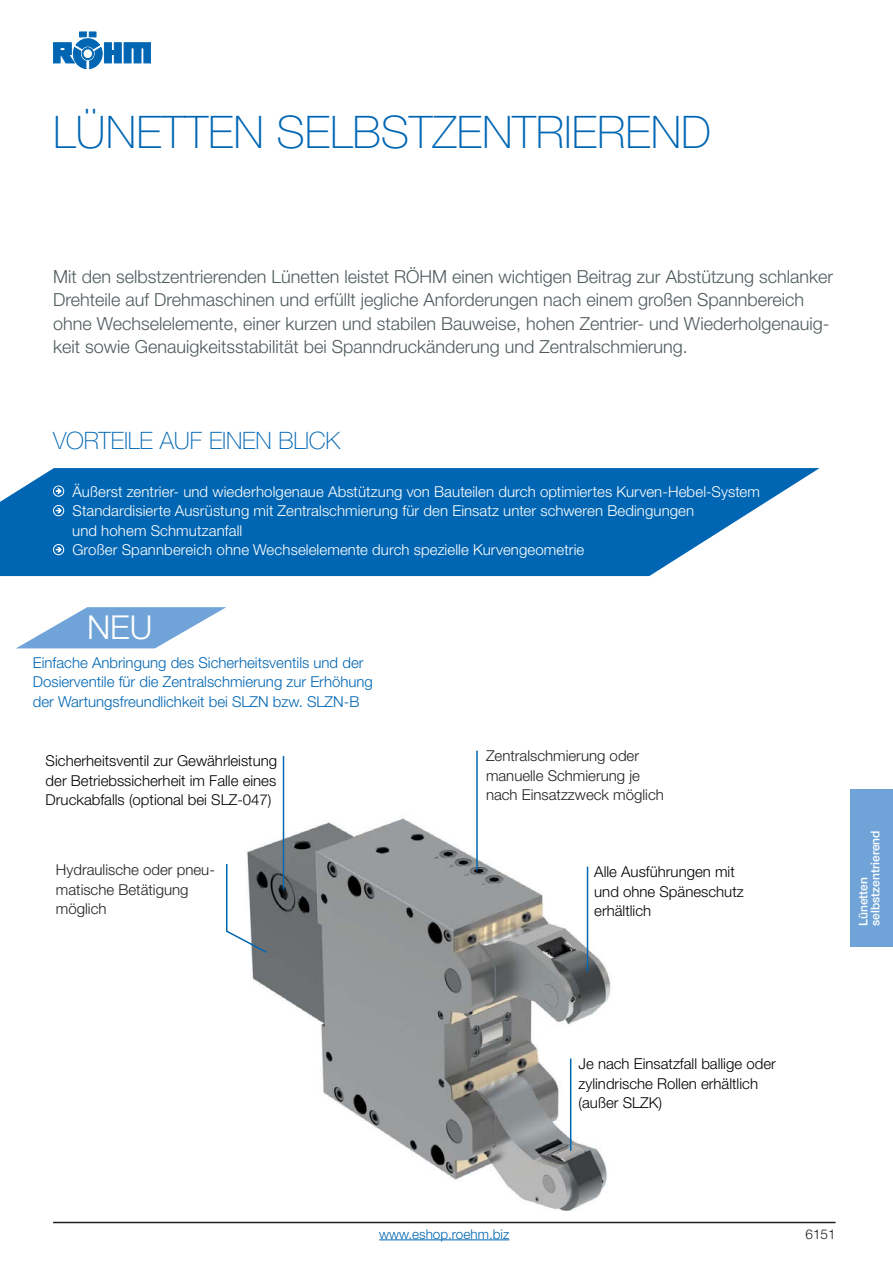
<style>
.page{position:relative;width:893px;height:1263px;background:#fff}
.page>*{position:absolute;margin:0;border:0;box-sizing:border-box;transform-origin:0 0}
.t1{font:100 45px "Helvetica Neue LT Std";color:#0066b3}
.t2{font:300 33px "Helvetica Neue LT Std";color:#fff}
.t3{font:100 24px "Helvetica Neue LT Std";letter-spacing:-.01em;color:#0066b3}
.t4{font:300 18px/23.4px "Helvetica Neue LT Std";color:#4f5a5d}
.t5{font:300 15px/19.5px "Helvetica Neue LT Std";letter-spacing:.005em;color:#fff}
.t6{font:300 15px/19.5px "Helvetica Neue LT Std";color:#000}
.t7{font:300 15px/19.5px "Helvetica Neue LT Std";color:#0066b3}
.t8{font:300 15px/19.5px "Helvetica Neue LT Std";color:#231f20}
.t9{font:300 13.5px "Helvetica Neue LT Std";color:#0066b3}
.t10{font:300 13.5px "Helvetica Neue LT Std";color:#231f20}
.t11{font:500 12px/12px "Helvetica Neue LT Std";color:#fff}
</style>
<div class="page">
<svg style="left:53px;top:32px;width:98px;height:37px"></svg>
<div style="left:82px;top:48px;width:12px;height:12px;border:1px solid #0066b3;border-radius:50%"></div>
<div style="left:83px;top:49px;width:10px;height:10px;border:1px solid #0066b3;border-radius:50%"></div>
<hr style="left:53px;top:1222px;width:782px;height:1px;background:#231f20">
<img style="left:247px;top:808px;width:364px;height:403px">
<hr style="left:587px;top:867px;width:1px;height:105px;background:#0066b3">
<hr style="left:570px;top:1058px;width:1px;height:93px;background:#0066b3">
<svg style="left:0;top:468px;width:820px;height:108px;fill:#0066b3"></svg>
<div style="left:53px;top:486px;width:11px;height:11px;border:1px solid #fff;border-radius:50%"></div>
<svg style="left:56px;top:489px;width:5px;height:5px"></svg>
<div style="left:53px;top:505px;width:11px;height:11px;border:1px solid #fff;border-radius:50%"></div>
<svg style="left:56px;top:508px;width:5px;height:5px"></svg>
<div style="left:53px;top:544px;width:11px;height:11px;border:1px solid #fff;border-radius:50%"></div>
<svg style="left:56px;top:547px;width:5px;height:5px"></svg>
<svg style="left:226px;top:929px;width:43px;height:25px"></svg>
<hr style="left:226px;top:864px;width:1px;height:68px;background:#0066b3">
<hr style="left:476px;top:751px;width:2px;height:119px;background:#0066b3">
<hr style="left:283px;top:756px;width:1px;height:133px;background:#0066b3">
<svg style="left:17px;top:607px;width:209px;height:41px"></svg>
<div style="left:850px;top:789px;width:43px;height:158px;background:#70a4d8"></div>
<hr style="left:379px;top:1240px;width:130px;height:1px;background:#0066b3">
<h1 class="t1" style="left:53px;top:116px;width:659px">LÜNETTEN SELBSTZENTRIEREND</h1>
<p class="t4" style="left:53px;top:266px;width:781px">Mit den selbstzentrierenden Lünetten leistet RÖHM einen wichtigen Beitrag zur Abstützung schlanker Drehteile auf Drehmaschinen und erfüllt jegliche Anforderungen nach einem großen Spannbereich ohne Wechselelemente, einer kurzen und stabilen Bauweise, hohen Zentrier- und Wiederholgenauig&shy;keit sowie Genauigkeitsstabilität bei Spanndruckänderung und Zentralschmierung.</p>
<h3 class="t3" style="left:53px;top:432px;width:289px">VORTEILE AUF EINEN BLICK</h3>
<p class="t5" style="left:72px;top:483px;width:689px">Äußerst zentrier- und wiederholgenaue Abstützung von Bauteilen durch optimiertes Kurven-Hebel-System Standardisierte Ausrüstung mit Zentralschmierung für den Einsatz unter schweren Bedingungen<br>und hohem Schmutzanfall<br>Großer Spannbereich ohne Wechselelemente durch spezielle Kurvengeometrie</p>
<h2 class="t2" style="left:87px;top:615px;width:67px">NEU</h2>
<p class="t7" style="left:33px;top:654px;width:342px">Einfache Anbringung des Sicherheitsventils und der<br>Dosierventile für die Zentralschmierung zur Erhöhung der Wartungsfreundlichkeit bei SLZN bzw. SLZN-B</p>
<p class="t6" style="left:46px;top:753px;width:233px;text-align:justify">Sicherheitsventil zur Gewährleistung der Betriebssicherheit im Falle eines Druckabfalls (optional bei SLZ-047)</p>
<p class="t8" style="left:56px;top:862px;width:160px">Hydraulische oder pneu&shy;matische Betätigung möglich</p>
<p class="t8" style="left:486px;top:748px;width:179px">Zentralschmierung oder manuelle Schmierung je nach Einsatzzweck möglich</p>
<p class="t6" style="left:594px;top:864px;width:151px">Alle Ausführungen mit und ohne Späneschutz erhältlich</p>
<p class="t11" style="left:858px;top:926px;width:97px;rotate:-90deg">Lünetten selbstzentrierend</p>
<p class="t9" style="left:379px;top:1229px;width:132px">www.eshop.roehm.biz</p>
<p class="t6" style="left:578px;top:1055px;width:199px">Je nach Einsatzfall ballige oder zylindrische Rollen erhältlich (außer SLZK)</p>
<p class="t10" style="left:805px;top:1229px;width:32px">6151</p>
</div>
